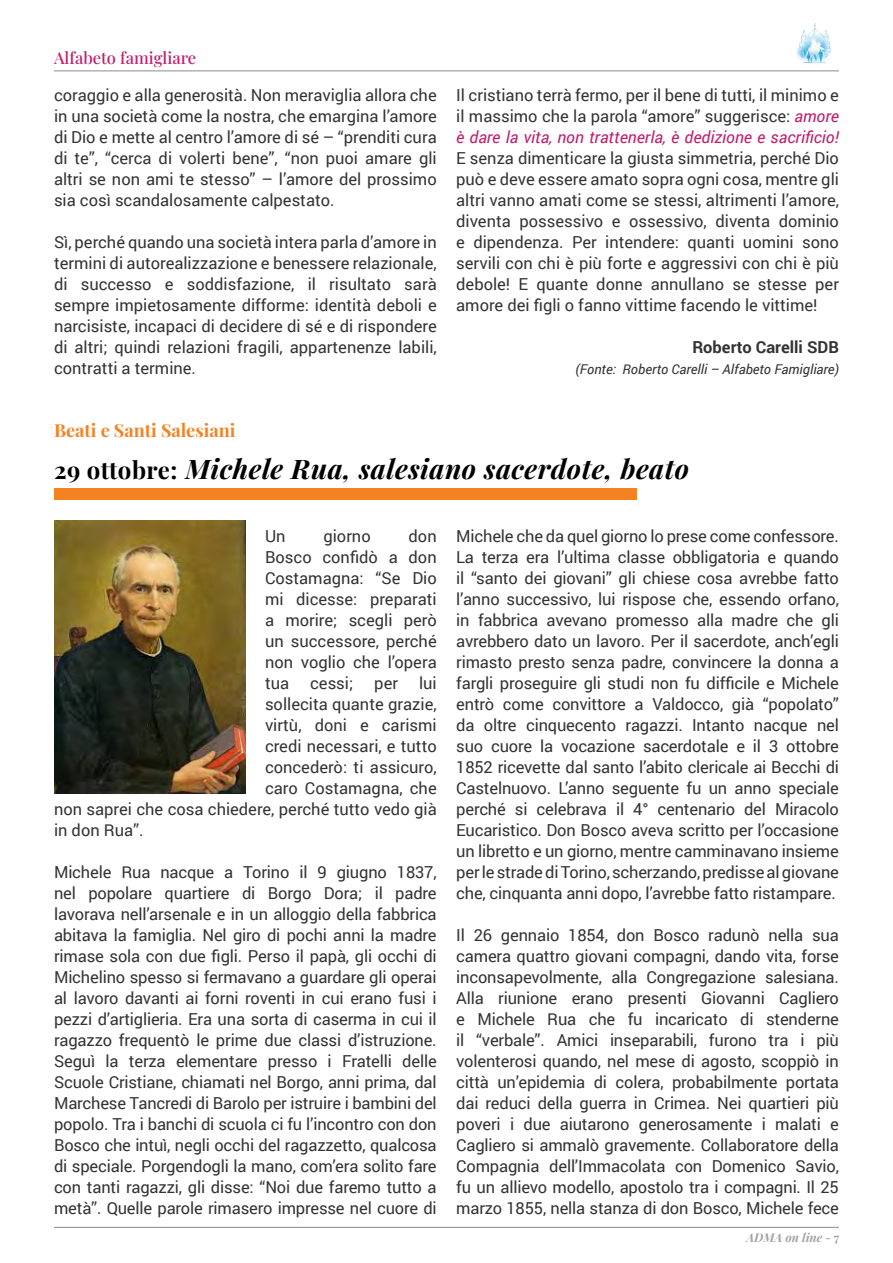
<style>
.page{position:relative;width:893px;height:1263px;background:#fff}
.page>*{position:absolute;margin:0;border:0;box-sizing:border-box;transform-origin:0 0}
.t1{font:italic 700 27px "Playfair Display";letter-spacing:.02em;color:#000}
.t2{font:700 18px "Playfair Display";color:#f58221}
.t3{font:16.5px/21px "Roboto";color:#333;text-align:justify}
.t4{font:500 16.5px "Playfair Display";color:#c11e6d}
.t5{font:700 16.5px "Roboto";color:#333}
.t6{font:italic 13.5px "Roboto";color:#333}
.t7{font:italic 700 12px "Playfair Display";color:#a1a3a4}
.s1{font-style:italic;color:#c11e6d}
.s2{font-style:normal;font-size:24px}
.s3{font-style:normal}
</style>
<div class="page">
<hr style="left:54px;top:1227px;width:785px;height:1px;background:#8a8c8e">
<hr style="left:54px;top:71px;width:785px;height:1px;background:#8a8c8e">
<img style="left:791px;top:23px;width:48px;height:48px">
<div style="left:54px;top:488px;width:582px;height:12px;background:#f58221"></div>
<img style="left:54px;top:521px;width:192px;height:273px">
<p class="t4" style="left:54px;top:45px;width:144px">Alfabeto famigliare</p>
<p class="t3" style="left:54px;top:84px;width:384px">coraggio e alla generosità. Non meraviglia allora che in una società come la nostra, che emargina l’amore di Dio e mette al centro l’amore di sé – “prenditi cura di te”, “cerca di volerti bene”, “non puoi amare gli altri se non ami te stesso” – l’amore del prossimo sia così scandalosamente calpestato.</p>
<p class="t3" style="left:54px;top:231px;width:384px">Sì, perché quando una società intera parla d’amore in termini di autorealizzazione e benessere relazionale, di successo e soddisfazione, il risultato sarà sempre impietosamente difforme: identità deboli e narcisiste, incapaci di decidere di sé e di rispondere di altri; quindi relazioni fragili, appartenenze labili, contratti a termine.</p>
<p class="t3" style="left:456px;top:84px;width:384px">Il cristiano terrà fermo, per il bene di tutti, il minimo e il massimo che la parola “amore” suggerisce: <span class="s1">amore è dare la vita, non trattenerla, è dedizione e sacrificio!<br></span>E senza dimenticare la giusta simmetria, perché Dio può e deve essere amato sopra ogni cosa, mentre gli altri vanno amati come se stessi, altrimenti l’amore, diventa possessivo e ossessivo, diventa dominio e dipendenza. Per intendere: quanti uomini sono servili con chi è più forte e aggressivi con chi è più debole! E quante donne annullano se stesse per amore dei figli o fanno vittime facendo le vittime!</p>
<p class="t5" style="left:692px;top:335px;width:148px">Roberto Carelli SDB</p>
<p class="t6" style="left:576px;top:359px;width:265px">(Fonte: Roberto Carelli – Alfabeto Famigliare)</p>
<p class="t2" style="left:54px;top:416px;width:183px">Beati e Santi Salesiani</p>
<p class="t1" style="left:54px;top:447px;width:637px"><span class="s2">29 ottobre:</span> Michele Rua, salesiano sacerdote, beato</p>
<p class="t3" style="left:265px;top:525px;width:173px;text-indent:144px">don Bosco confidò a don Costamagna: “Se Dio mi dicesse: preparati a morire; scegli però un successore, perché non voglio che l’opera tua</p>
<p class="t3" style="left:265px;top:525px;width:22px">Un</p>
<p class="t3" style="left:323px;top:525px;width:49px">giorno</p>
<p class="t3" style="left:310px;top:672px;width:45px">cessi;</p>
<p class="t3" style="left:374px;top:672px;width:25px">per</p>
<p class="t3" style="left:419px;top:672px;width:19px">lui</p>
<p class="t3" style="left:265px;top:693px;width:173px">sollecita quante grazie,</p>
<p class="t3" style="left:265px;top:714px;width:173px">virtù, doni e carismi</p>
<p class="t3" style="left:265px;top:735px;width:173px">credi necessari, e tutto</p>
<p class="t3" style="left:265px;top:756px;width:173px">concederò: ti assicuro,</p>
<p class="t3" style="left:265px;top:777px;width:173px">caro Costamagna, che</p>
<p class="t3" style="left:54px;top:798px;width:384px">non saprei che cosa chiedere, perché tutto vedo già</p>
<p class="t3" style="left:54px;top:819px;width:91px">in don Rua”.</p>
<p class="t3" style="left:54px;top:861px;width:384px">Michele Rua nacque a Torino il 9 giugno 1837, nel popolare quartiere di Borgo Dora; il padre lavorava nell’arsenale e in un alloggio della fabbrica abitava la famiglia. Nel giro di pochi anni la madre rimase sola con due figli. Perso il papà, gli occhi di Michelino spesso si fermavano a guardare gli operai al lavoro davanti ai forni roventi in cui erano fusi i pezzi d’artiglieria. Era una sorta di caserma in cui il ragazzo frequentò le prime due classi d’istruzione.<br>Seguì la terza elementare presso i Fratelli delle Scuole Cristiane, chiamati nel Borgo, anni prima, dal Marchese Tancredi di Barolo per istruire i bambini del popolo. Tra i banchi di scuola ci fu l’incontro con don Bosco che intuì, negli occhi del ragazzetto, qualcosa di speciale. Porgendogli la mano, com’era solito fare con tanti ragazzi, gli disse: “Noi due faremo tutto a metà”. Quelle parole rimasero impresse nel cuore di</p>
<p class="t3" style="left:456px;top:525px;width:384px">Michele che da quel giorno lo prese come confessore.<br>La terza era l’ultima classe obbligatoria e quando il “santo dei giovani” gli chiese cosa avrebbe fatto l’anno successivo, lui rispose che, essendo orfano, in fabbrica avevano promesso alla madre che gli avrebbero dato un lavoro. Per il sacerdote, anch’egli rimasto presto senza padre, convincere la donna a fargli proseguire gli studi non fu difficile e Michele entrò come convittore a Valdocco, già “popolato” da oltre cinquecento ragazzi. Intanto nacque nel suo cuore la vocazione sacerdotale e il 3 ottobre 1852 ricevette dal santo l’abito clericale ai Becchi di Castelnuovo. L’anno seguente fu un anno speciale perché si celebrava il 4° centenario del Miracolo Eucaristico. Don Bosco aveva scritto per l’occasione un libretto e un giorno, mentre camminavano insieme per le strade di Torino, scherzando, predisse al giovane che, cinquanta anni dopo, l’avrebbe fatto ristampare.</p>
<p class="t3" style="left:456px;top:924px;width:384px">Il 26 gennaio 1854, don Bosco radunò nella sua camera quattro giovani compagni, dando vita, forse inconsapevolmente, alla Congregazione salesiana.<br>Alla riunione erano presenti Giovanni Cagliero e Michele Rua che fu incaricato di stenderne il “verbale”. Amici inseparabili, furono tra i più volenterosi quando, nel mese di agosto, scoppiò in città un’epidemia di colera, probabilmente portata dai reduci della guerra in Crimea. Nei quartieri più poveri i due aiutarono generosamente i malati e Cagliero si ammalò gravemente. Collaboratore della Compagnia dell’Immacolata con Domenico Savio, fu un allievo modello, apostolo tra i compagni. Il 25 marzo 1855, nella stanza di don Bosco, Michele fece</p>
<p class="t7" style="left:746px;top:1228px;width:94px">ADMA on line <span class="s3">- 7</span></p>
</div>
